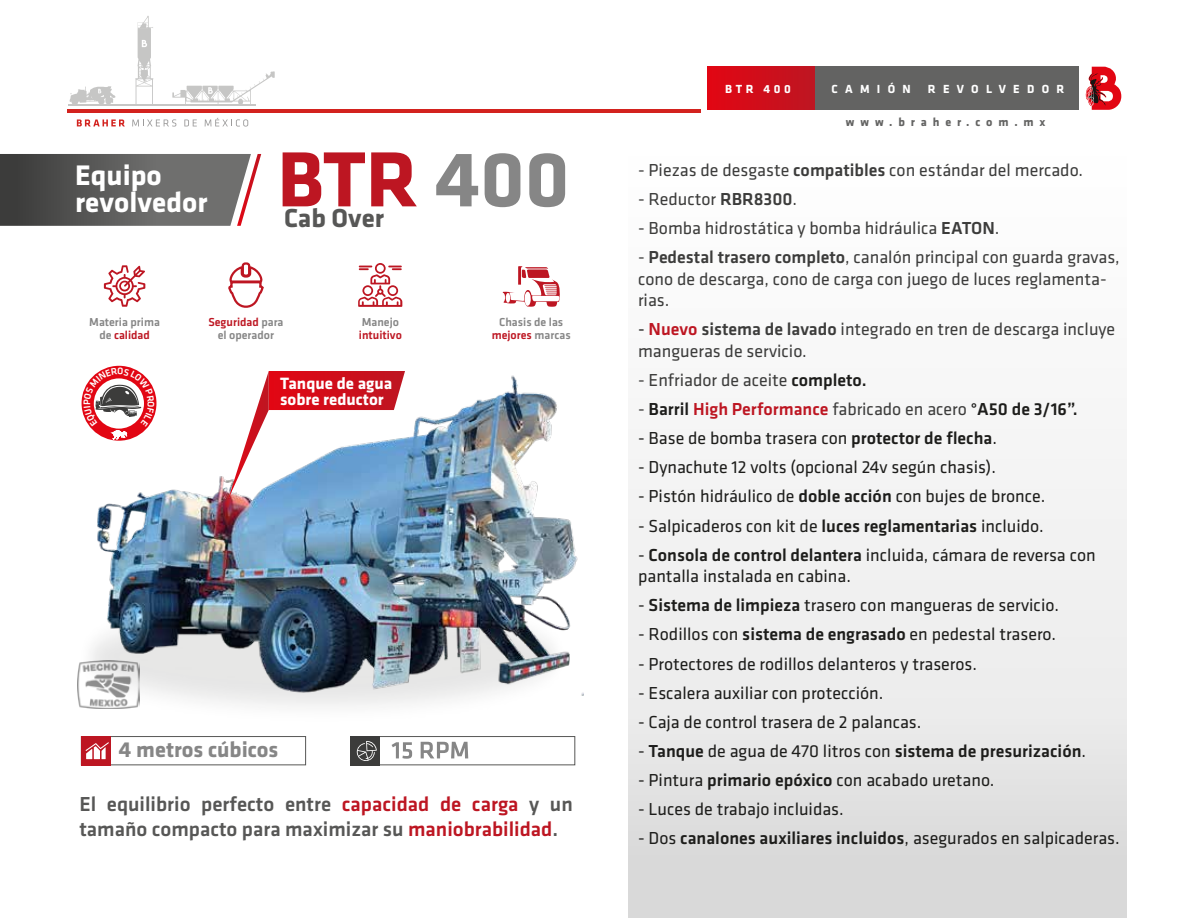
<style>
.page{position:relative;width:1188px;height:918px;background:#fff}
.page>*{position:absolute;margin:0;border:0;box-sizing:border-box;transform-origin:0 0}
.t1{font:700 81px "Klavika";letter-spacing:-.005em;color:#bd1622}
.t2{font:700 29.25px/26.8px "Klavika";color:#fff}
.t3{font:700 27px "Klavika";color:#575756}
.t4{font:700 22.5px "Klavika";color:#868686}
.t5{font:500 21px/25.2px "Klavika";color:#575756}
.t6{font:18px/21.6px "Klavika";color:#1d1d1b}
.t7{font:18px/21.6px "Klavika";color:#3c3c3b}
.t8{font:500 18px "Klavika";color:#1d1d1b}
.t9{font:700 16.95px/15.6px "Klavika";color:#fff}
.t10{font:700 12.15px "Klavika";letter-spacing:.6em;color:#fff}
.t11{font:700 12.15px "Klavika";letter-spacing:.48em;color:#636362}
.t12{font:500 12px/12.9px "Klavika";color:#868686;text-align:center}
.t13{font:500 12px "Klavika";color:#bd1622}
.s1{color:#868686}
.s2{color:#bd1622}
.s3{font-weight:500}
.s4{color:#1d1d1b}
.s5{font-weight:500;color:#bd1622}
.s6{font-weight:500;color:#1d1d1b}
.s7{font-weight:400;color:#3c3c3b}
.s8{font-weight:400}
</style>
<div class="page">
<div style="left:815px;top:67px;width:263px;height:43px;background:#636362"></div>
<div style="left:707px;top:67px;width:108px;height:43px;background:linear-gradient(to right,#e20613,#be1622)"></div>
<svg style="left:1085px;top:67px;width:36px;height:43px"></svg>
<hr style="left:67px;top:109px;width:633px;height:4px;background:#d3221e">
<svg style="left:77px;top:119px;width:48px;height:7px"></svg>
<svg style="left:132px;top:119px;width:44px;height:8px"></svg>
<svg style="left:184px;top:119px;width:13px;height:7px"></svg>
<svg style="left:205px;top:118px;width:43px;height:9px"></svg>
<svg style="left:172px;top:71px;width:103px;height:34px"></svg>
<svg style="left:70px;top:86px;width:46px;height:19px"></svg>
<svg style="left:135px;top:16px;width:19px;height:89px"></svg>
<hr style="left:68px;top:105px;width:187px;height:1px;background:#c6c6c5">
<svg style="left:0;top:154px;width:261px;height:72px;background:#686665"></svg>
<div style="left:629px;top:147px;width:498px;height:771px;background:linear-gradient(to bottom,#fff,#ddd)"></div>
<img style="left:94px;top:375px;width:490px;height:320px">
<div style="left:81px;top:736px;width:225px;height:29px;border:1px solid #575756"></div>
<div style="left:81px;top:736px;width:29px;height:29px;background:#bd1622"></div>
<svg style="left:85px;top:742px;width:24px;height:17px"></svg>
<div style="left:350px;top:736px;width:225px;height:29px;border:1px solid #575756"></div>
<div style="left:351px;top:736px;width:29px;height:29px;background:#3c3c3b"></div>
<svg style="left:392px;top:742px;width:20px;height:17px"></svg>
<svg style="left:421px;top:742px;width:47px;height:16px"></svg>
<svg style="left:357px;top:741px;width:20px;height:20px"></svg>
<svg style="left:104px;top:265px;width:41px;height:42px"></svg>
<svg style="left:503px;top:266px;width:57px;height:41px"></svg>
<svg style="left:358px;top:263px;width:44px;height:44px"></svg>
<svg style="left:228px;top:264px;width:36px;height:44px"></svg>
<div style="left:242px;top:262px;width:8px;height:15px;border:2px solid #bd1622;border-radius:2px"></div>
<svg style="left:228px;top:371px;width:177px;height:128px"></svg>
<img style="left:78px;top:660px;width:61px;height:48px">
<svg style="left:82px;top:366px;width:74px;height:75px"></svg>
<svg style="left:84px;top:368px;width:71px;height:71px"></svg>
<h2 class="t2" style="left:75px;top:163px;width:134px">Equipo revolvedor</h2>
<h1 class="t1" style="left:277px;top:135px;width:294px">BTR <span class="s1">400</span></h1>
<h3 class="t3" style="left:284px;top:204px;width:102px">Cab Over</h3>
<p class="t12" style="left:89px;top:316px;width:72px">Materia prima de <span class="s2">calidad</span></p>
<p class="t12" style="left:492px;top:316px;width:80px">Chasis de las <span class="s2">mejores</span> marcas</p>
<p class="t12" style="left:208px;top:316px;width:77px"><span class="s2">Seguridad</span> para el operador</p>
<p class="t12" style="left:362px;top:316px;width:39px">Manejo</p>
<p class="t13" style="left:359px;top:328px;width:45px">intuitivo</p>
<p class="t9" style="left:280px;top:376px;width:114px">Tanque de agua sobre reductor</p>
<p class="t4" style="left:119px;top:738px;width:161px">4 metros cúbicos</p>
<p class="t5" style="left:80px;top:792px;width:495px">El equilibrio perfecto entre <span class="s2">capacidad de carga</span> y un tamaño compacto para maximizar su <span class="s2">maniobrabilidad</span>.</p>
<p class="t10" style="left:725px;top:82px;width:67px">BTR 400</p>
<p class="t10" style="left:831px;top:82px;width:81px">CAMIÓN</p>
<p class="t10" style="left:928px;top:82px;width:138px">REVOLVEDOR</p>
<p class="t11" style="left:846px;top:115px;width:201px">www.braher.com.mx</p>
<p class="t7" style="left:638px;top:159px;width:447px">- Piezas de desgaste <span class="s3">compatibles</span> con estándar del mercado.</p>
<p class="t7" style="left:638px;top:188px;width:161px">- Reductor <span class="s3">RBR8300</span>.</p>
<p class="t7" style="left:638px;top:217px;width:363px">- Bomba hidrostática y bomba hidráulica <span class="s3">EATON</span>.</p>
<p class="t7" style="left:638px;top:247px;width:483px">- <span class="s3">Pedestal trasero completo</span>, canalón principal con guarda gravas, cono de descarga, cono de carga con juego de luces reglamenta&shy;rias.</p>
<p class="t7" style="left:638px;top:319px;width:479px"><span class="s4">-</span> <span class="s5">Nuevo</span> <span class="s3">sistema de lavado</span> integrado en tren de descarga incluye mangueras de servicio.</p>
<p class="t7" style="left:638px;top:370px;width:230px">- Enfriador de aceite <span class="s6">completo.</span></p>
<p class="t8" style="left:638px;top:399px;width:441px"><span class="s7">-</span> Barril <span class="s2">High Performance</span> <span class="s7">fabricado en acero</span> °A50 de 3/16”.</p>
<p class="t6" style="left:638px;top:428px;width:360px">- Base de bomba trasera con <span class="s3">protector de flecha</span>.</p>
<p class="t6" style="left:638px;top:457px;width:359px">- Dynachute 12 volts (opcional 24v según chasis).</p>
<p class="t6" style="left:638px;top:486px;width:409px">- Pistón hidráulico de <span class="s3">doble acción</span> con bujes de bronce.</p>
<p class="t6" style="left:638px;top:515px;width:407px">- Salpicaderos con kit de <span class="s3">luces reglamentarias</span> incluido.</p>
<p class="t6" style="left:638px;top:544px;width:459px">- <span class="s3">Consola de control delantera</span> incluida, cámara de reversa con pantalla instalada en cabina.</p>
<p class="t6" style="left:638px;top:595px;width:422px">- <span class="s3">Sistema de limpieza</span> trasero con mangueras de servicio.</p>
<p class="t6" style="left:638px;top:624px;width:420px">- Rodillos con <span class="s3">sistema de engrasado</span> en pedestal trasero.</p>
<p class="t6" style="left:638px;top:653px;width:340px">- Protectores de rodillos delanteros y traseros.</p>
<p class="t6" style="left:638px;top:682px;width:247px">- Escalera auxiliar con protección.</p>
<p class="t6" style="left:638px;top:711px;width:285px">- Caja de control trasera de 2 palancas.</p>
<p class="t8" style="left:638px;top:741px;width:450px"><span class="s8">-</span> Tanque <span class="s8">de agua de 470 litros con</span> sistema de presurización<span class="s8">.</span></p>
<p class="t6" style="left:638px;top:770px;width:358px">- Pintura <span class="s3">primario epóxico</span> con acabado uretano.</p>
<p class="t6" style="left:638px;top:799px;width:207px">- Luces de trabajo incluidas.</p>
<p class="t6" style="left:638px;top:828px;width:483px">- Dos <span class="s3">canalones auxiliares incluidos</span>, asegurados en salpicaderas.</p>
</div>
